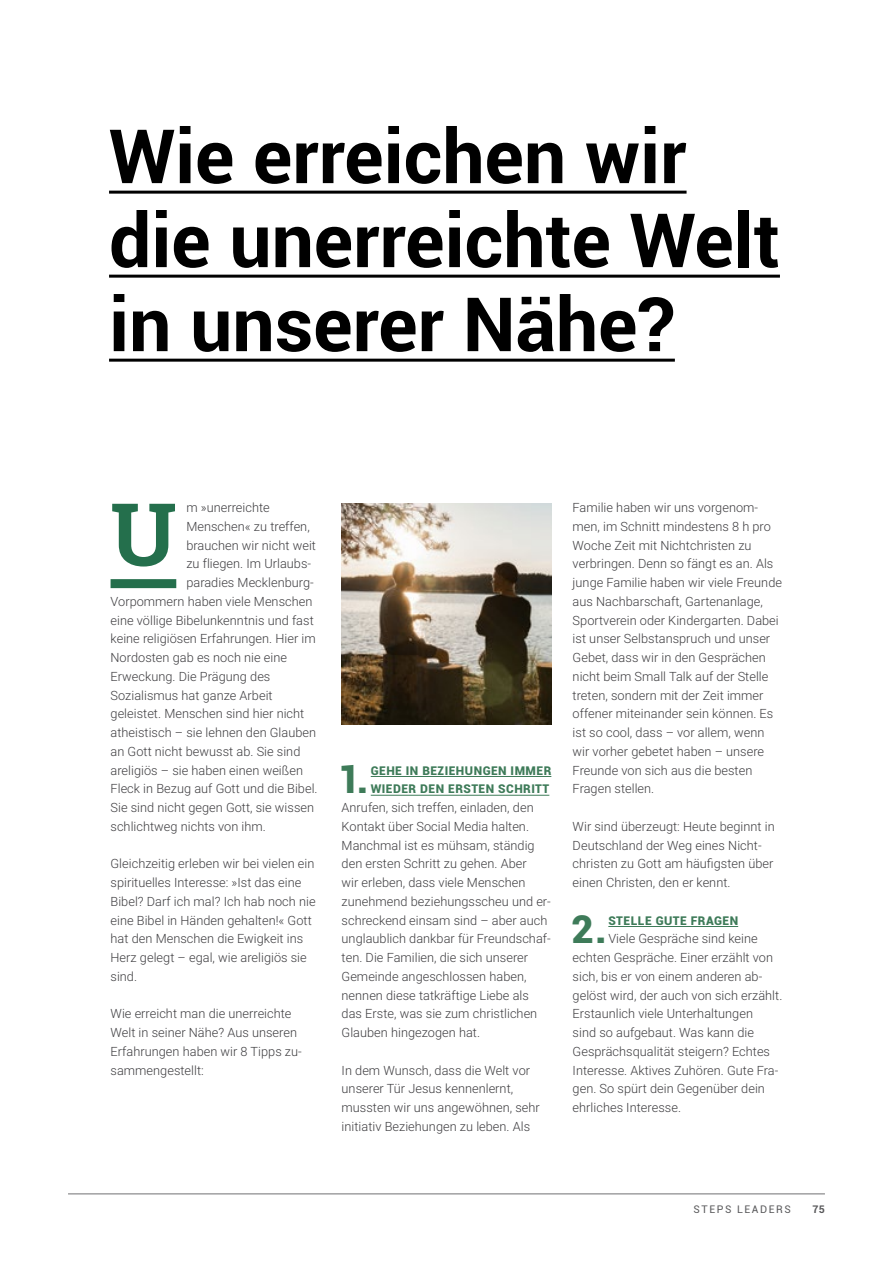
<style>
.page{position:relative;width:893px;height:1263px;background:#fff}
.page>*{position:absolute;margin:0;border:0;box-sizing:border-box;transform-origin:0 0}
.t1{font:700 87px "Roboto Slab";color:#246f4c}
.t2{font:700 75px/84px "Roboto";color:#000}
.t3{font:900 38.4px "Roboto";color:#3e7b59}
.t4{font:300 12.75px/18.8px "Roboto";letter-spacing:.005em;color:#3e3d40}
.t5{font:900 12px/18.8px "Roboto";letter-spacing:.04em;color:#3e7b59}
.t6{font:10.5px "Roboto";letter-spacing:.15em;color:#58585a}
.t7{font:700 10.5px "Roboto";color:#58585a}
</style>
<div class="page">
<hr style="left:371px;top:776px;width:180px;height:1px;background:#3e7b59">
<hr style="left:371px;top:795px;width:178px;height:1px;background:#3e7b59">
<div style="left:111px;top:579px;width:65px;height:9px;background:#246f4c"></div>
<hr style="left:68px;top:1193px;width:757px;height:1px;background:#707172">
<hr style="left:109px;top:191px;width:578px;height:3px;background:#000">
<hr style="left:109px;top:275px;width:671px;height:3px;background:#000">
<hr style="left:109px;top:359px;width:566px;height:3px;background:#000">
<img style="left:342px;top:503px;width:209px;height:221px">
<hr style="left:608px;top:926px;width:130px;height:1px;background:#3e7b59">
<h2 class="t2" style="left:109px;top:111px;width:672px">Wie erreichen wir die unerreichte Welt in unserer Nähe?</h2>
<h1 class="t1" style="left:111px;top:474px;width:67px">U</h1>
<p class="t4" style="left:186px;top:498px;width:85px">m »unerreichte</p>
<p class="t4" style="left:186px;top:516px;width:125px">Menschen« zu treffen,</p>
<p class="t4" style="left:186px;top:535px;width:131px">brauchen wir nicht weit</p>
<p class="t4" style="left:186px;top:554px;width:126px">zu fliegen. Im Urlaubs-</p>
<p class="t4" style="left:186px;top:573px;width:129px">paradies Mecklenburg-</p>
<p class="t4" style="left:111px;top:591px;width:203px">Vorpommern haben viele Menschen</p>
<p class="t4" style="left:111px;top:610px;width:205px">eine völlige Bibelunkenntnis und fast</p>
<p class="t4" style="left:111px;top:629px;width:207px">keine religiösen Erfahrungen. Hier im</p>
<p class="t4" style="left:111px;top:648px;width:178px">Nordosten gab es noch nie eine</p>
<p class="t4" style="left:111px;top:666px;width:161px">Erweckung. Die Prägung des</p>
<p class="t4" style="left:111px;top:685px;width:164px">Sozialismus hat ganze Arbeit</p>
<p class="t4" style="left:111px;top:704px;width:195px">geleistet. Menschen sind hier nicht</p>
<p class="t4" style="left:111px;top:723px;width:207px">atheistisch – sie lehnen den Glauben</p>
<p class="t4" style="left:111px;top:741px;width:191px">an Gott nicht bewusst ab. Sie sind</p>
<p class="t4" style="left:111px;top:760px;width:194px">areligiös – sie haben einen weißen</p>
<p class="t4" style="left:111px;top:779px;width:209px">Fleck in Bezug auf Gott und die Bibel.</p>
<p class="t4" style="left:111px;top:798px;width:205px">Sie sind nicht gegen Gott, sie wissen</p>
<p class="t4" style="left:111px;top:816px;width:157px">schlichtweg nichts von ihm.</p>
<p class="t4" style="left:111px;top:854px;width:207px">Gleichzeitig erleben wir bei vielen ein spirituelles Interesse: »Ist das eine<br>Bibel? Darf ich mal? Ich hab noch nie eine Bibel in Händen gehalten!« Gott hat den Menschen die Ewigkeit ins<br>Herz gelegt – egal, wie areligiös sie sind.</p>
<p class="t4" style="left:111px;top:1004px;width:193px">Wie erreicht man die unerreichte<br>Welt in seiner Nähe? Aus unseren<br>Erfahrungen haben wir 8 Tipps zu&shy;sammengestellt:</p>
<h3 class="t3" style="left:338px;top:752px;width:32px">1.</h3>
<p class="t5" style="left:371px;top:760px;width:182px">GEHE IN BEZIEHUNGEN IMMER<br>WIEDER DEN ERSTEN SCHRITT</p>
<p class="t4" style="left:342px;top:798px;width:211px">Anrufen, sich treffen, einladen, den Kontakt über Social Media halten.<br>Manchmal ist es mühsam, ständig den ersten Schritt zu gehen. Aber<br>wir erleben, dass viele Menschen zunehmend beziehungsscheu und er&shy;schreckend einsam sind – aber auch unglaublich dankbar für Freundschaf&shy;ten. Die Familien, die sich unserer Gemeinde angeschlossen haben, nennen diese tatkräftige Liebe als das Erste, was sie zum christlichen Glauben hingezogen hat.</p>
<p class="t4" style="left:342px;top:1060px;width:200px">In dem Wunsch, dass die Welt vor unserer Tür Jesus kennenlernt, mussten wir uns angewöhnen, sehr initiativ Beziehungen zu leben. Als</p>
<p class="t4" style="left:573px;top:498px;width:211px">Familie haben wir uns vorgenom&shy;men, im Schnitt mindestens 8 h pro Woche Zeit mit Nichtchristen zu verbringen. Denn so fängt es an. Als junge Familie haben wir viele Freunde aus Nachbarschaft, Gartenanlage, Sportverein oder Kindergarten. Dabei ist unser Selbstanspruch und unser Gebet, dass wir in den Gesprächen nicht beim Small Talk auf der Stelle treten, sondern mit der Zeit immer offener miteinander sein können. Es ist so cool, dass – vor allem, wenn wir vorher gebetet haben – unsere Freunde von sich aus die besten Fragen stellen.</p>
<p class="t4" style="left:573px;top:816px;width:204px">Wir sind überzeugt: Heute beginnt in Deutschland der Weg eines Nicht&shy;christen zu Gott am häufigsten über einen Christen, den er kennt.</p>
<h3 class="t3" style="left:571px;top:902px;width:37px">2.</h3>
<p class="t5" style="left:608px;top:910px;width:131px">STELLE GUTE FRAGEN</p>
<p class="t4" style="left:573px;top:929px;width:211px;text-indent:36px">Viele Gespräche sind keine echten Gespräche. Einer erzählt von sich, bis er von einem anderen ab&shy;gelöst wird, der auch von sich erzählt.<br>Erstaunlich viele Unterhaltungen<br>sind so aufgebaut. Was kann die Gesprächsqualität steigern? Echtes Interesse. Aktives Zuhören. Gute Fra&shy;gen. So spürt dein Gegenüber dein ehrliches Interesse.</p>
<p class="t6" style="left:694px;top:1202px;width:99px">STEPS LEADERS</p>
<p class="t7" style="left:812px;top:1202px;width:14px">75</p>
</div>
